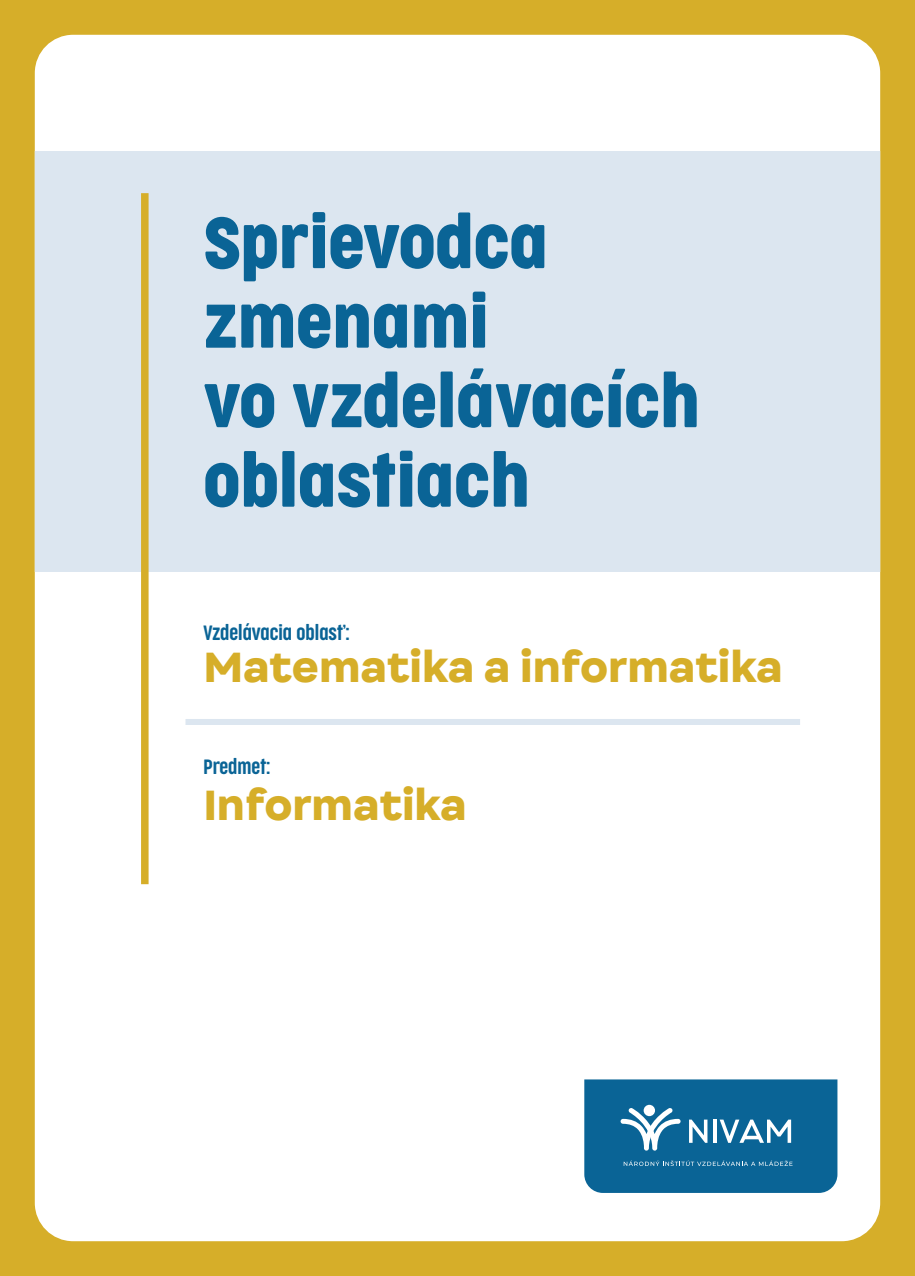
<style>
.page{position:relative;width:915px;height:1276px;background:#fff}
.page>*{position:absolute;margin:0;border:0;box-sizing:border-box;transform-origin:0 0}
.t1{font:67.5px/79.5px "Cocogoose Condensed";color:#0a6496}
.t2{font:900 40.5px "Internacional";color:#d6ae29}
.t3{font:300 19.5px "Cocogoose Compressed";color:#0a6496}
</style>
<div class="page">
<div style="left:0;top:0;width:914px;height:1276px;background:#d6ae29"></div>
<div style="left:35px;top:35px;width:844px;height:1206px;background:#fff;border-radius:38px"></div>
<div style="left:35px;top:151px;width:844px;height:420px;background:#dce6f0"></div>
<div style="left:185px;top:719px;width:614px;height:6px;background:#dce6f0"></div>
<div style="left:141px;top:193px;width:7px;height:691px;background:#d6ae29"></div>
<svg style="left:584px;top:1079px;width:253px;height:114px;background:#1d709e"></svg>
<div style="left:643px;top:1104px;width:11px;height:12px;background:#fff;border-radius:50%"></div>
<p class="t1" style="left:203px;top:203px;width:498px">Sprievodca zmenami<br>vo vzdelávacích oblastiach</p>
<p class="t3" style="left:203px;top:620px;width:148px">Vzdelávacia oblasť:</p>
<p class="t2" style="left:203px;top:640px;width:580px">Matematika a informatika</p>
<p class="t3" style="left:203px;top:753px;width:68px">Predmet:</p>
<p class="t2" style="left:203px;top:778px;width:264px">Informatika</p>
</div>
